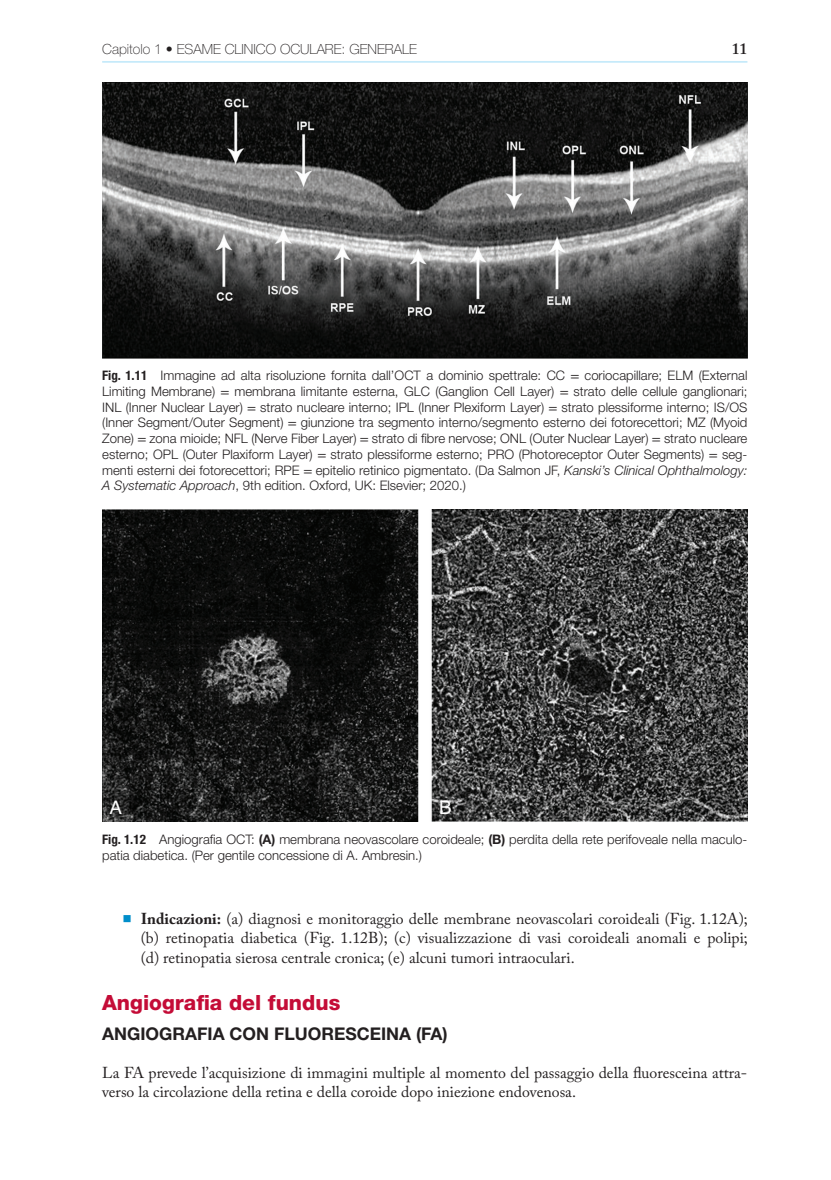
<style>
.page{position:relative;width:831px;height:1180px;background:#fff}
.page>*{position:absolute;margin:0;border:0;box-sizing:border-box;transform-origin:0 0}
.t1{font:800 21px "Helvetica Neue LT Std";color:#c40c37}
.t2{font:18.72px "Helvetica";color:#fff}
.t3{font:700 17.5px "Helvetica Neue LT Std";color:#231f20}
.t4{font:15.75px/19.2px "Adobe Caslon Pro";color:#231f20;text-align:justify}
.t5{font:600 15.75px "Adobe Caslon Pro";color:#231f20}
.t6{font:100 14px "Helvetica Neue LT Std";color:#231f20}
.t7{font:300 13.12px/15.8px "Helvetica Neue LT Std";color:#231f20;text-align:justify}
.s1{font-weight:700;font-stretch:condensed}
.s2{font-family:"STIX General";font-weight:400}
.s3{font-style:italic}
.s4{font-weight:700}
.s5{font-family:"STIX";font-size:13.47px;color:#008eca}
</style>
<div class="page">
<hr style="left:102px;top:61px;width:645px;height:2px;background:#c6eafa">
<img style="left:102px;top:83px;width:645px;height:276px">
<img style="left:102px;top:509px;width:645px;height:312px">
<p class="t6" style="left:102px;top:41px;width:93px">CAPITOLO 1 • ESAME</p>
<p class="t6" style="left:225px;top:41px;width:9px">CLINICO</p>
<p class="t6" style="left:280px;top:41px;width:39px">OCULARE</p>
<p class="t6" style="left:341px;top:41px;width:18px">: GENERALE</p>
<p class="t5" style="left:731px;top:39px;width:17px">11</p>
<p class="t7" style="left:102px;top:367px;width:646px"><span class="s1">Fig. 1.11</span> Immagine ad alta risoluzione fornita dall’OCT a dominio spettrale: CC <span class="s2">=</span> coriocapillare; ELM (External Limiting Membrane) <span class="s2">=</span> membrana limitante esterna, GLC (Ganglion Cell Layer) <span class="s2">=</span> strato delle cellule ganglionari; INL (Inner Nuclear Layer) <span class="s2">=</span> strato nucleare interno; IPL (Inner Plexiform Layer) <span class="s2">=</span> strato plessiforme interno; IS/OS (Inner Segment/Outer Segment) <span class="s2">=</span> giunzione tra segmento interno/segmento esterno dei fotorecettori; MZ (Myoid Zone) <span class="s2">=</span> zona mioide; NFL (Nerve Fiber Layer) <span class="s2">=</span> strato di fibre nervose; ONL (Outer Nuclear Layer) <span class="s2">=</span> strato nucleare esterno; OPL (Outer Plaxiform Layer) <span class="s2">=</span> strato plessiforme esterno; PRO (Photoreceptor Outer Segments) <span class="s2">=</span> seg‑ menti esterni dei fotorecettori; RPE <span class="s2">=</span> epitelio retinico pigmentato. (Da Salmon JF, <span class="s3">Kanski’s Clinical Ophthalmology:<br>A Systematic Approach</span>, 9th edition. Oxford, UK: Elsevier; 2020.)</p>
<h2 class="t2" style="left:109px;top:793px;width:14px">A</h2>
<h2 class="t2" style="left:439px;top:793px;width:14px">B</h2>
<p class="t7" style="left:102px;top:831px;width:646px"><span class="s1">Fig. 1.12</span> Angiografia OCT: <span class="s4">(A)</span> membrana neovascolare coroideale; <span class="s4">(B)</span> perdita della rete perifoveale nella maculo‑ patia diabetica. (Per gentile concessione di A. Ambresin.)</p>
<p class="t4" style="left:141px;top:909px;width:608px;text-indent:-18px"><span class="s5">◾</span> <span class="s4">Indicazioni:</span> (a) diagnosi e monitoraggio delle membrane neovascolari coroideali (Fig. 1.12A); (b) retinopatia diabetica (Fig. 1.12B); (c) visualizzazione di vasi coroideali anomali e polipi; (d) retinopatia sierosa centrale cronica; (e) alcuni tumori intraoculari.</p>
<h1 class="t1" style="left:102px;top:990px;width:240px">Angiografia del fundus</h1>
<h3 class="t3" style="left:102px;top:1022px;width:347px">ANGIOGRAFIA CON FLUORESCEINA (FA)</h3>
<p class="t4" style="left:102px;top:1063px;width:646px">La FA prevede l’acquisizione di immagini multiple al momento del passaggio della fluoresceina attra&shy;verso la circolazione della retina e della coroide dopo iniezione endovenosa.</p>
</div>
